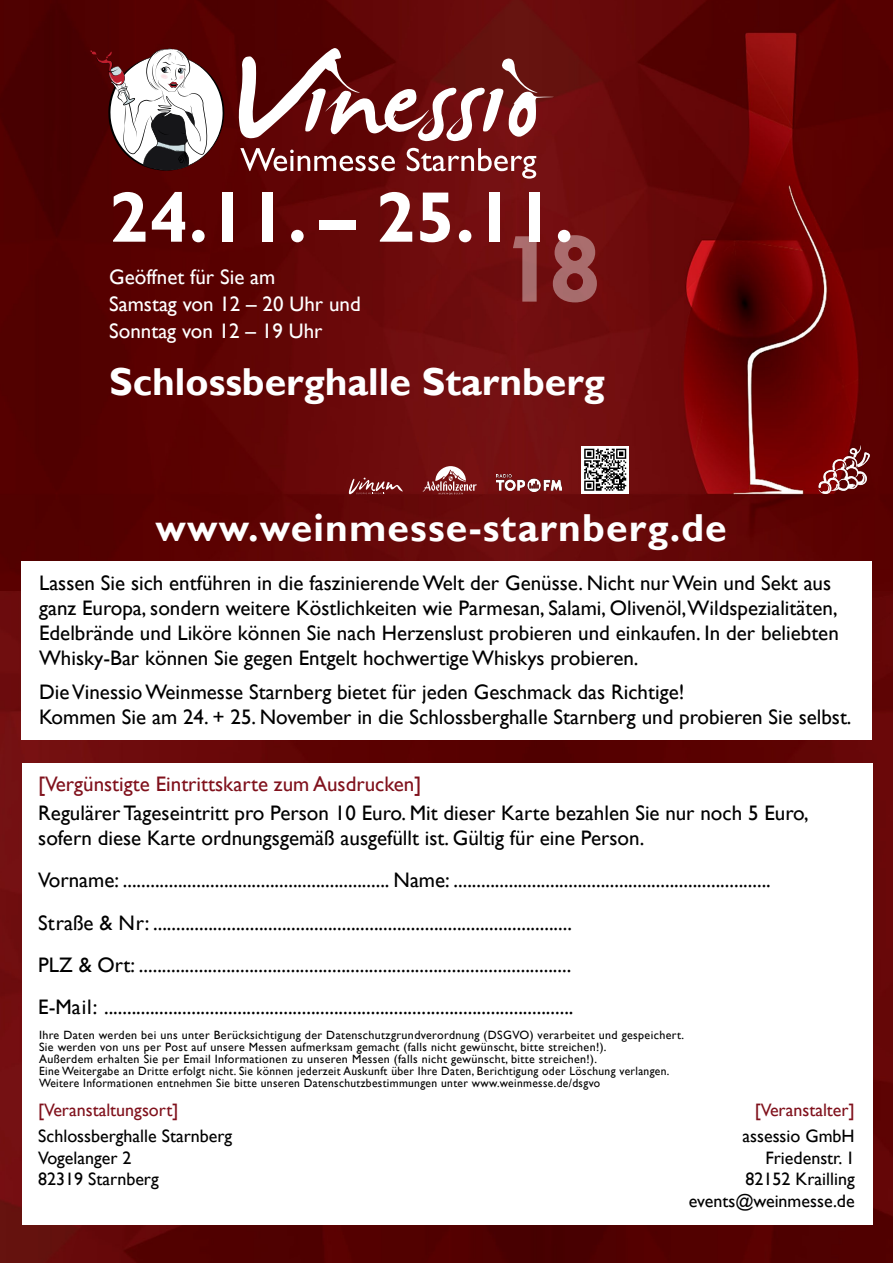
<style>
.page{position:relative;width:893px;height:1263px;background:#fff}
.page>*{position:absolute;margin:0;border:0;box-sizing:border-box;transform-origin:0 0}
.t1{font:700 105px "Tw Cen";color:#fff}
.t2{font:700 72px "Gill Sans";color:#fff}
.t3{font:700 39px "Gill Sans";letter-spacing:.03em;color:#fff}
.t4{font:700 39px "Gill Sans";color:#fff}
.t5{font:21px/25.2px "Gill Sans";color:#000}
.t6{font:21px/27px "Gill Sans";color:#fff}
.t7{font:21px "Gill Sans";color:#80111c}
.t8{font:18px/21.6px "Gill Sans";color:#000}
.t9{font:18px "Gill Sans";color:#80111c}
.t10{font:12px/12px "Gill Sans";letter-spacing:.03em;color:#000}
</style>
<div class="page">
<img style="left:0;top:590px;width:893px;height:673px">
<svg style="left:0;top:0;width:893px;height:590px;background:#620606"></svg>
<div style="left:21px;top:561px;width:851px;height:179px;background:#fff"></div>
<div style="left:22px;top:763px;width:850px;height:462px;background:#fff"></div>
<svg style="left:239px;top:48px;width:317px;height:93px"></svg>
<svg style="left:240px;top:148px;width:155px;height:23px"></svg>
<svg style="left:407px;top:148px;width:129px;height:31px"></svg>
<svg style="left:90px;top:48px;width:134px;height:124px"></svg>
<img style="left:816px;top:445px;width:56px;height:55px">
<svg style="left:581px;top:446px;width:48px;height:48px"></svg>
<svg style="left:584px;top:449px;width:42px;height:42px"></svg>
<svg style="left:423px;top:466px;width:54px;height:29px;background:#9b5353"></svg>
<img style="left:496px;top:474px;width:66px;height:18px">
<svg style="left:349px;top:478px;width:54px;height:16px"></svg>
<h2 class="t2" style="left:109px;top:174px;width:466px">24.11. – 25.11.</h2>
<p class="t6" style="left:109px;top:263px;width:253px">Geöffnet für Sie am<br>Samstag von 12 – 20 Uhr und<br>Sonntag von 12 – 19 Uhr</p>
<h3 class="t4" style="left:109px;top:358px;width:497px">Schlossberghalle Starnberg</h3>
<h1 class="t1" style="left:502px;top:205px;width:103px">18</h1>
<h3 class="t3" style="left:156px;top:504px;width:573px">www.weinmesse-starnberg.de</h3>
<p class="t5" style="left:39px;top:570px;width:801px">Lassen Sie sich entführen in die faszinierende Welt der Genüsse. Nicht nur Wein und Sekt aus ganz Europa, sondern weitere Köstlichkeiten wie Parmesan, Salami, Olivenöl,Wildspezialitäten, Edelbrände und Liköre können Sie nach Herzenslust probieren und einkaufen. In der beliebten Whisky-Bar können Sie gegen Entgelt hochwertige Whiskys probieren.</p>
<p class="t5" style="left:39px;top:680px;width:814px">Die Vinessio Weinmesse Starnberg bietet für jeden Geschmack das Richtige!<br>Kommen Sie am 24. + 25. November in die Schlossberghalle Starnberg und probieren Sie selbst.</p>
<p class="t7" style="left:38px;top:771px;width:385px">[Vergünstigte Eintrittskarte zum Ausdrucken]</p>
<p class="t5" style="left:38px;top:801px;width:772px">Regulärer Tageseintritt pro Person 10 Euro. Mit dieser Karte bezahlen Sie nur noch 5 Euro, sofern diese Karte ordnungsgemäß ausgefüllt ist. Gültig für eine Person.</p>
<p class="t5" style="left:38px;top:860px;width:734px;line-height:42.2px">Vorname: .......................................................... Name: .....................................................................<br>Straße &amp; Nr: ...........................................................................................<br>PLZ &amp; Ort: ..............................................................................................<br>E-Mail: ......................................................................................................</p>
<p class="t10" style="left:39px;top:1029px;width:647px">Ihre Daten werden bei uns unter Berücksichtigung der Datenschutzgrundverordnung (DSGVO) verarbeitet und gespeichert.<br>Sie werden von uns per Post auf unsere Messen aufmerksam gemacht (falls nicht gewünscht, bitte streichen!).<br>Außerdem erhalten Sie per Email Informationen zu unseren Messen (falls nicht gewünscht, bitte streichen!).<br>Eine Weitergabe an Dritte erfolgt nicht. Sie können jederzeit Auskunft über Ihre Daten, Berichtigung oder Löschung verlangen.<br>Weitere Informationen entnehmen Sie bitte unseren Datenschutzbestimmungen unter www.weinmesse.de/dsgvo</p>
<p class="t9" style="left:38px;top:1099px;width:142px">[Veranstaltungsort]</p>
<p class="t8" style="left:38px;top:1125px;width:195px">Schlossberghalle Starnberg<br>Vogelanger 2<br>82319 Starnberg</p>
<p class="t9" style="left:755px;top:1100px;width:101px">[Veranstalter]</p>
<p class="t8" style="left:689px;top:1126px;width:167px;text-align:right">assessio GmbH<br>Friedenstr. 1<br>82152 Krailling events@weinmesse.de</p>
</div>
